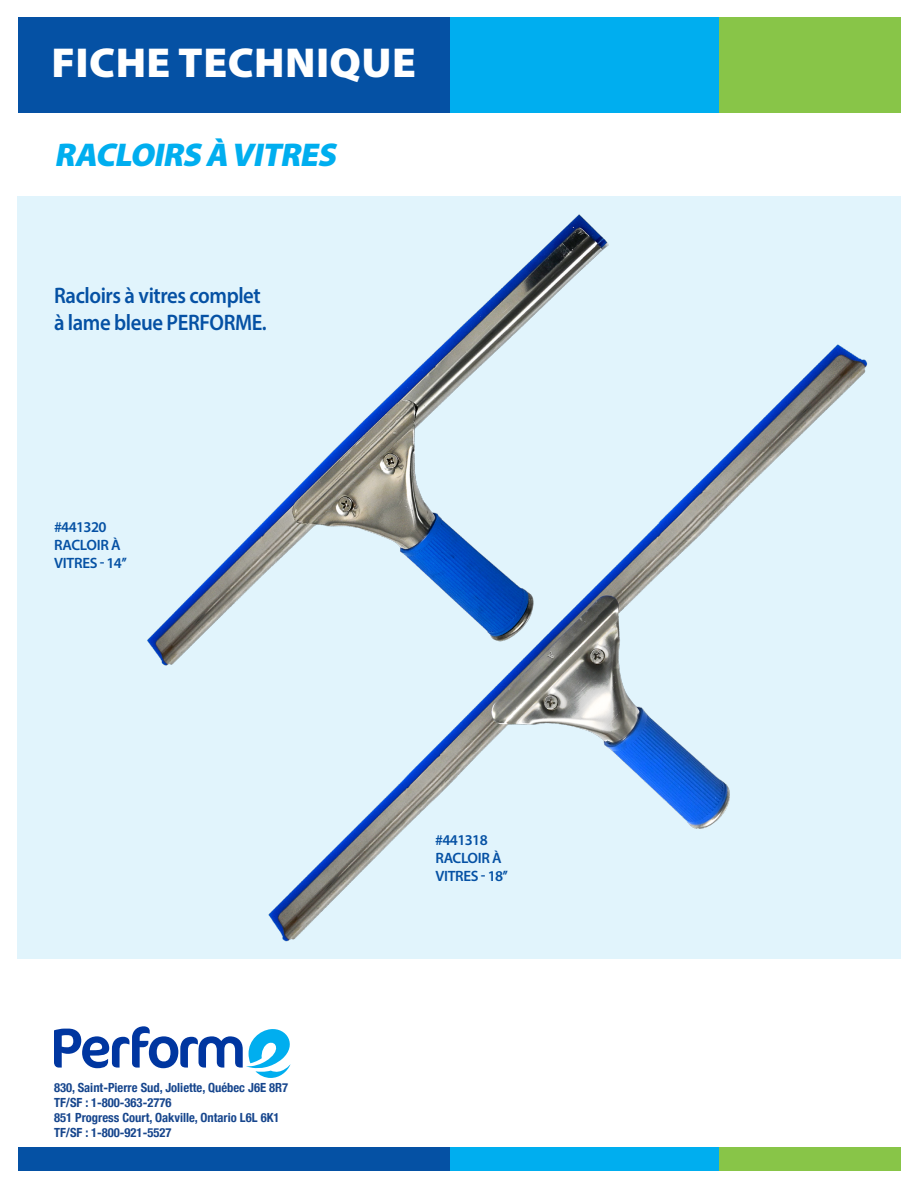
<style>
.page{position:relative;width:918px;height:1188px;background:#fff}
.page>*{position:absolute;margin:0;border:0;box-sizing:border-box;transform-origin:0 0}
.t1{font:900 42px "Myriad Pro";letter-spacing:.01em;color:#fff}
.t2{font:italic 900 33px "Myriad Pro";color:#00aeef}
.t3{font:600 22.5px/27px "Myriad Pro";letter-spacing:-.02em;color:#0551a4;scale:.92 1}
.t4{font:600 15px/18px "Myriad Pro";letter-spacing:-.02em;color:#0551a4}
.t5{font:700 condensed 12.6px "Helvetica Neue";color:#17468d}
</style>
<div class="page">
<div style="left:719px;top:17px;width:182px;height:95px;background:#88c548"></div>
<div style="left:450px;top:17px;width:269px;height:95px;background:#00aeef"></div>
<div style="left:18px;top:17px;width:432px;height:95px;background:#0551a4"></div>
<div style="left:719px;top:1148px;width:182px;height:23px;background:#88c548"></div>
<div style="left:450px;top:1148px;width:269px;height:23px;background:#00aeef"></div>
<div style="left:18px;top:1148px;width:432px;height:23px;background:#0551a4"></div>
<div style="left:17px;top:197px;width:884px;height:762px;background:#e1f4fc"></div>
<img style="left:268px;top:344px;width:600px;height:598px">
<img style="left:120px;top:196px;width:526px;height:500px">
<svg style="left:54px;top:1026px;width:237px;height:52px"></svg>
<p class="t1" style="left:52px;top:35px;width:366px">FICHE TECHNIQUE</p>
<p class="t2" style="left:54px;top:133px;width:290px">RACLOIRS À VITRES</p>
<p class="t3" style="left:54px;top:281px;width:233px">Racloirs à vitres complet à lame bleue PERFORME.</p>
<p class="t4" style="left:54px;top:517px;width:54px">#441320</p>
<p class="t4" style="left:54px;top:535px;width:74px">RACLOIR À<br>VITRES - 14’’</p>
<p class="t5" style="left:54px;top:1077px;width:236px">830, Saint-Pierre Sud, Joliette, Québec J6E 8R7</p>
<p class="t5" style="left:54px;top:1092px;width:119px">TF/SF : 1-800-363-2776</p>
<p class="t5" style="left:54px;top:1107px;width:227px">851 Progress Court, Oakville, Ontario L6L 6K1</p>
<p class="t5" style="left:54px;top:1122px;width:119px">TF/SF : 1-800-921-5527</p>
<p class="t4" style="left:435px;top:831px;width:54px">#441318</p>
<p class="t4" style="left:435px;top:849px;width:74px">RACLOIR À<br>VITRES - 18’’</p>
</div>
